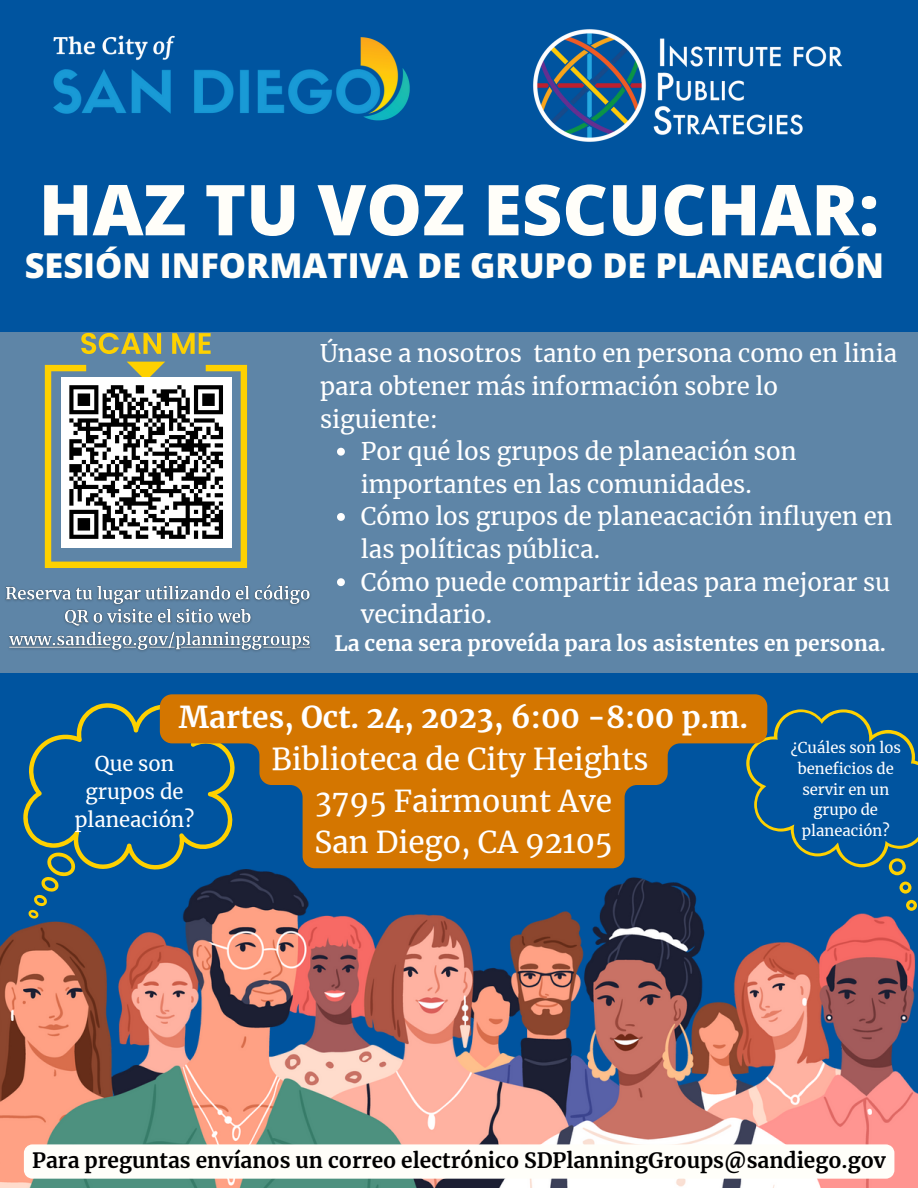
<style>
.page{position:relative;width:918px;height:1188px;background:#00549f}
.page>*{position:absolute;margin:0;border:0;box-sizing:border-box;transform-origin:0 0}
.t1{font:800 70.2px "Open Sans";color:#fffef9}
.t2{font:800 34.35px "Open Sans";color:#fffef9}
.t3{font:29.85px "Merriweather";color:#fff}
.t4{font:700 29.85px "Merriweather";color:#fff}
.t5{font:24px/32.7px "Merriweather";color:#fff}
.t6{font:700 21px "Merriweather";color:#fff}
.t7{font:700 20.85px "Merriweather";color:#000}
.t8{font:20.25px/28.2px "Merriweather";color:#fff;text-align:center}
.t9{font:14.85px/20.5px "Merriweather";color:#fff;text-align:center}
</style>
<div class="page">
<img style="left:0;top:869px;width:918px;height:319px">
<svg style="left:22px;top:703px;width:213px;height:217px"></svg>
<svg style="left:746px;top:709px;width:172px;height:166px"></svg>
<svg style="left:899px;top:882px;width:13px;height:12px"></svg>
<svg style="left:906px;top:900px;width:11px;height:11px"></svg>
<img style="left:53px;top:36px;width:357px;height:84px">
<img style="left:533px;top:29px;width:309px;height:113px">
<div style="left:0;top:332px;width:918px;height:341px;background:#5e85a7"></div>
<svg style="left:81px;top:333px;width:80px;height:21px"></svg>
<svg style="left:172px;top:333px;width:39px;height:21px"></svg>
<svg style="left:45px;top:362px;width:202px;height:206px"></svg>
<svg style="left:160px;top:694px;width:607px;height:174px;fill:#d47600"></svg>
<img style="left:5px;top:584px;width:306px;height:67px">
<svg style="left:337px;top:448px;width:8px;height:8px"></svg>
<svg style="left:337px;top:513px;width:8px;height:8px"></svg>
<svg style="left:337px;top:578px;width:8px;height:8px"></svg>
<div style="left:24px;top:1144px;width:870px;height:35px;background:#fffef9"></div>
<p class="t1" style="left:39px;top:160px;width:842px">HAZ TU VOZ ESCUCHAR:</p>
<p class="t2" style="left:25px;top:241px;width:861px">SESIÓN INFORMATIVA DE GRUPO DE PLANEACIÓN</p>
<p class="t5" style="left:320px;top:337px;width:579px">Únase a nosotros tanto en persona como en linia para obtener más información sobre lo siguiente:</p>
<p class="t5" style="left:361px;top:435px;width:437px">Por qué los grupos de planeación son importantes en las comunidades.</p>
<p class="t5" style="left:361px;top:501px;width:533px">Cómo los grupos de planeacación influyen en las políticas pública.</p>
<p class="t5" style="left:361px;top:566px;width:531px">Cómo puede compartir ideas para mejorar su vecindario.</p>
<p class="t6" style="left:334px;top:631px;width:553px">La cena sera proveída para los asistentes en persona.</p>
<p class="t4" style="left:179px;top:699px;width:571px">Martes, Oct. 24, 2023, 6:00 -8:00 p.m.</p>
<p class="t3" style="left:271px;top:741px;width:379px">Biblioteca de City Heights</p>
<p class="t3" style="left:315px;top:782px;width:299px">3795 Fairmount Ave</p>
<p class="t3" style="left:315px;top:824px;width:300px">San Diego, CA 92105</p>
<p class="t8" style="left:75px;top:750px;width:121px">Que son grupos de planeación?</p>
<p class="t9" style="left:791px;top:738px;width:112px">¿Cuáles son los beneficios de servir en un grupo de planeación?</p>
<p class="t7" style="left:32px;top:1147px;width:855px">Para preguntas envíanos un correo electrónico SDPlanningGroups@sandiego.gov</p>
</div>
